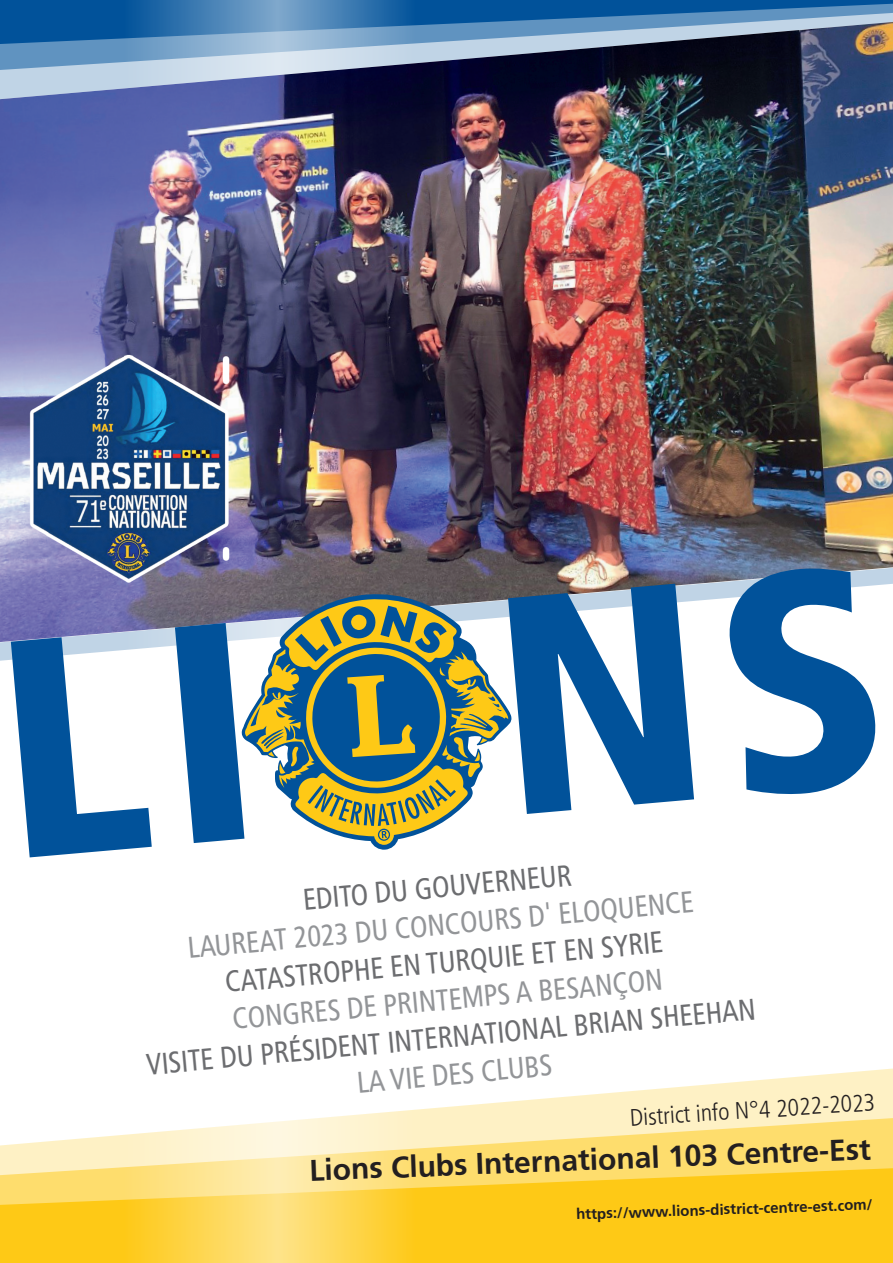
<style>
.page{position:relative;width:893px;height:1263px;background:#fff}
.page>*{position:absolute;margin:0;border:0;box-sizing:border-box;transform-origin:0 0}
.t1{font:900 condensed 310.2px "Frutiger";color:#01529a}
.t2{font:condensed 30px "Frutiger";color:#6c6d70;scale:.95 1}
.t3{font:condensed 30px "Frutiger";color:#939598;scale:.95 1}
.t4{font:700 30px "Frutiger";color:#231f20}
.t5{font:300 condensed 24px "Frutiger";color:#231f20}
.t6{font:700 15px "Frutiger";color:#231f20}
</style>
<div class="page">
<svg style="left:415px;top:1068px;width:478px;height:48px;fill:#fef1c5"></svg>
<svg style="left:0;top:1116px;width:893px;height:52px;background:#fee79b"></svg>
<svg style="left:0;top:1168px;width:893px;height:95px;background:#fecc24"></svg>
<svg style="left:0;top:0;width:893px;height:22px;background:#2067a6"></svg>
<svg style="left:0;top:642px;width:122px;height:19px;fill:#c0d4e6"></svg>
<svg style="left:122px;top:0;width:293px;height:1263px"></svg>
<img style="left:0;top:22px;width:893px;height:620px">
<svg style="left:242px;top:592px;width:270px;height:258px"></svg>
<img style="left:26px;top:342px;width:207px;height:253px">
<h1 class="t1" style="left:-16px;top:566px;width:890px;rotate:-5deg">LIONS</h1>
<p class="t2" style="left:302px;top:881px;width:285px;rotate:-5deg">EDITO DU GOUVERNEUR</p>
<p class="t3" style="left:186px;top:929px;width:536px;rotate:-5deg">LAUREAT 2023 DU CONCOURS D' ELOQUENCE</p>
<p class="t2" style="left:224px;top:964px;width:464px;rotate:-5deg">CATASTROPHE EN TURQUIE ET EN SYRIE</p>
<p class="t3" style="left:231px;top:1001px;width:456px;rotate:-5deg">CONGRES DE PRINTEMPS A BESANÇON</p>
<p class="t2" style="left:145px;top:1046px;width:645px;rotate:-5deg">VISITE DU PRÉSIDENT INTERNATIONAL BRIAN SHEEHAN</p>
<p class="t3" style="left:356px;top:1065px;width:208px;rotate:-5deg">LA VIE DES CLUBS</p>
<p class="t5" style="left:629px;top:1104px;width:247px;rotate:-4deg">District info N°4 2022-2023</p>
<p class="t4" style="left:309px;top:1152px;width:563px;rotate:-2deg">Lions Clubs International 103 Centre-Est</p>
<p class="t6" style="left:576px;top:1205px;width:298px;rotate:-2deg">https://www.lions-district-centre-est.com/</p>
</div>
